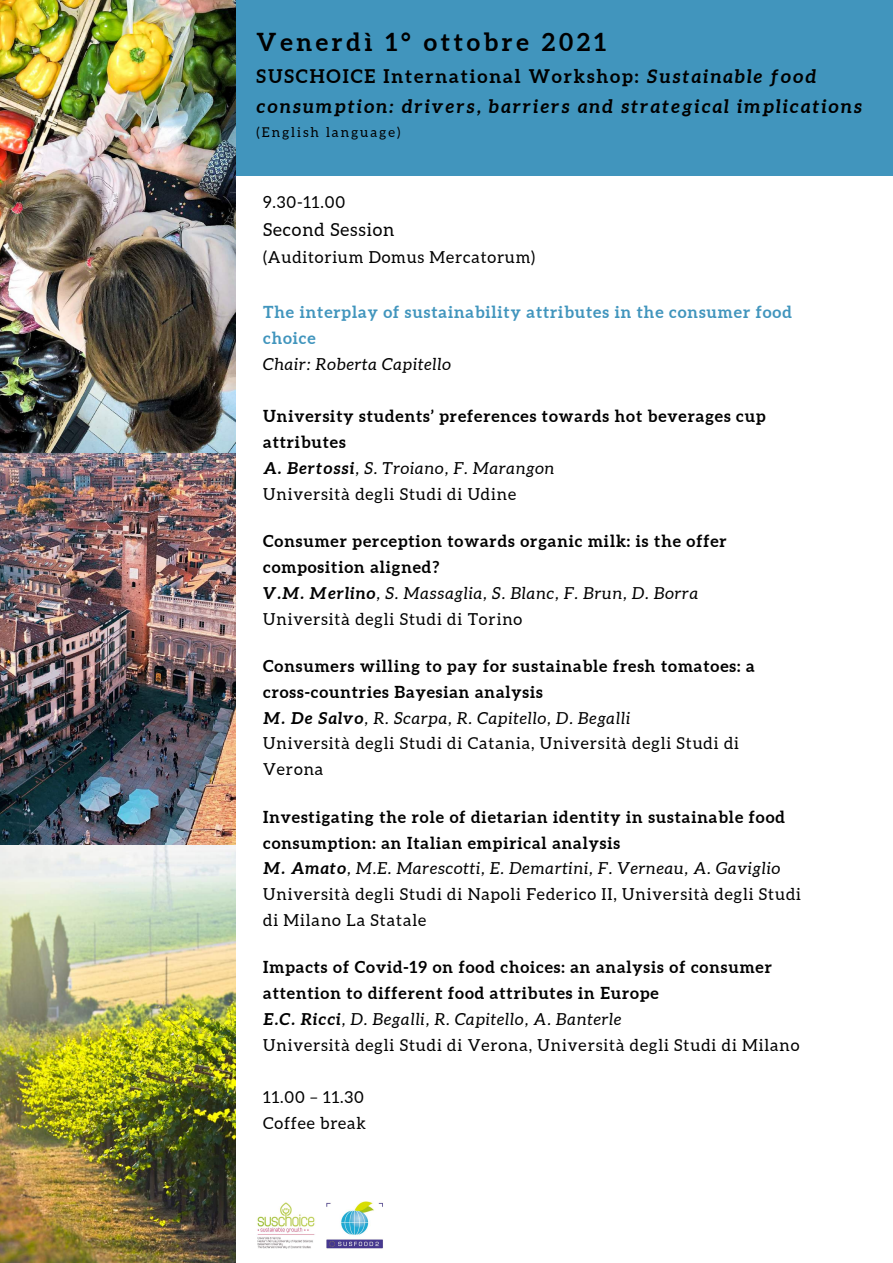
<style>
.page{position:relative;width:893px;height:1263px;background:#fff}
.page>*{position:absolute;margin:0;border:0;box-sizing:border-box;transform-origin:0 0}
.t1{font:700 24.75px "Aleo";letter-spacing:.15em;color:#000}
.t2{font:italic 700 18.75px/29.8px "Aleo";letter-spacing:.1em;color:#000}
.t3{font:18px "Aleo";letter-spacing:.05em;color:#000}
.t4{font:700 16.5px/25.9px "Aleo";letter-spacing:.055em;color:#000}
.t5{font:700 16.5px/25.9px "Aleo";letter-spacing:.055em;color:#4195bd}
.t6{font:16.5px/25.9px "Aleo";letter-spacing:.05em;color:#000}
.t7{font:italic 16.5px "Aleo";letter-spacing:.055em;color:#000}
.t8{font:13.5px "Aleo";letter-spacing:.15em;color:#000}
.s1{font-style:normal}
.s2{font-style:italic}
.s3{font-weight:400;font-style:italic}
.s4{font-weight:400}
</style>
<div class="page">
<div style="left:0;top:0;width:893px;height:175px;background:#4195bd"></div>
<img style="left:0;top:844px;width:235px;height:419px">
<img style="left:0;top:453px;width:236px;height:391px">
<img style="left:0;top:0;width:236px;height:453px">
<img style="left:257px;top:1202px;width:58px;height:47px">
<img style="left:326px;top:1201px;width:57px;height:48px">
<h1 class="t1" style="left:257px;top:27px;width:351px">Venerdì 1° ottobre 2021</h1>
<p class="t2" style="left:257px;top:61px;width:607px"><span class="s1">SUSCHOICE International Workshop:</span> Sustainable food consumption: drivers, barriers and strategical implications</p>
<p class="t8" style="left:257px;top:124px;width:145px">(English language)</p>
<p class="t6" style="left:263px;top:189px;width:83px">9.30-11.00</p>
<p class="t3" style="left:263px;top:220px;width:133px">Second Session</p>
<p class="t6" style="left:263px;top:244px;width:274px">(Auditorium Domus Mercatorum)</p>
<p class="t5" style="left:263px;top:299px;width:530px">The interplay of sustainability attributes in the consumer food choice</p>
<p class="t7" style="left:263px;top:355px;width:189px">Chair: Roberta Capitello</p>
<p class="t4" style="left:263px;top:403px;width:504px">University students’ preferences towards hot beverages cup attributes<br><span class="s2">A. Bertossi</span><span class="s3">, S. Troiano, F. Marangon<br></span><span class="s4">Università degli Studi di Udine</span></p>
<p class="t4" style="left:263px;top:528px;width:465px">Consumer perception towards organic milk: is the offer composition aligned?<br><span class="s2">V.M. Merlino</span><span class="s3">, S. Massaglia, S. Blanc, F. Brun, D. Borra </span><span class="s4">Università degli Studi di Torino</span></p>
<p class="t4" style="left:263px;top:653px;width:493px">Consumers willing to pay for sustainable fresh tomatoes: a cross-countries Bayesian analysis<br><span class="s2">M. De Salvo</span><span class="s3">, R. Scarpa, R. Capitello, D. Begalli<br></span><span class="s4">Università degli Studi di Catania, Università degli Studi di Verona</span></p>
<p class="t4" style="left:263px;top:803px;width:539px">Investigating the role of dietarian identity in sustainable food consumption: an Italian empirical analysis<br><span class="s2">M. Amato</span><span class="s3">, M.E. Marescotti, E. Demartini, F. Verneau, A. Gaviglio </span><span class="s4">Università degli Studi di Napoli Federico II, Università degli Studi di Milano La Statale</span></p>
<p class="t4" style="left:263px;top:954px;width:538px">Impacts of Covid-19 on food choices: an analysis of consumer attention to different food attributes in Europe<br><span class="s2">E.C. Ricci</span><span class="s3">, D. Begalli, R. Capitello, A. Banterle<br></span><span class="s4">Università degli Studi di Verona, Università degli Studi di Milano</span></p>
<p class="t6" style="left:263px;top:1084px;width:104px">11.00 – 11.30<br>Coffee break</p>
</div>
